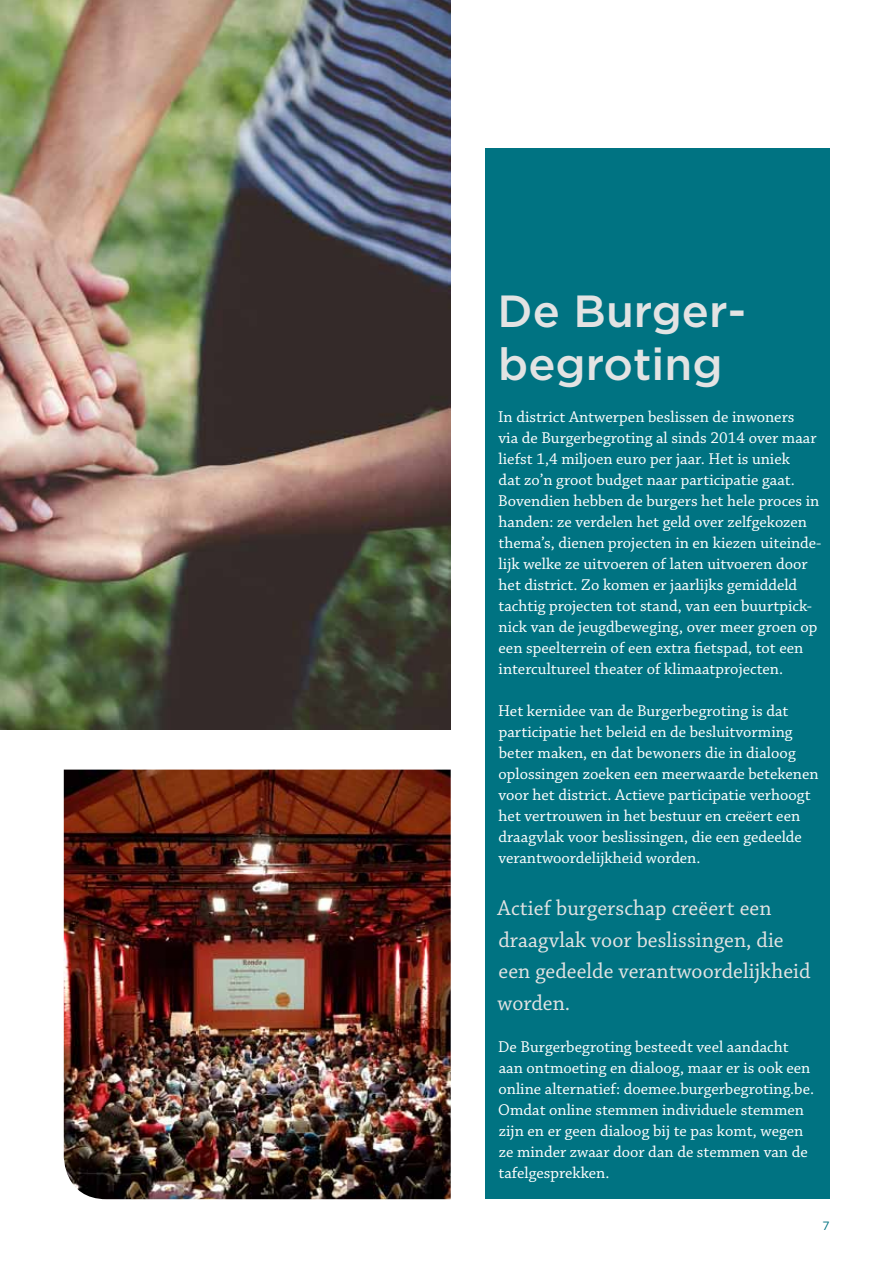
<style>
.page{position:relative;width:893px;height:1263px;background:#fff}
.page>*{position:absolute;margin:0;border:0;box-sizing:border-box;transform-origin:0 0}
.t1{font:500 45px/52.5px "Gotham";color:#e3e3e3}
.t2{font:22.5px/31.5px "Chaparral Pro";letter-spacing:.005em;color:#e3e3e3}
.t3{font:16.5px/21px "Chaparral Pro";color:#fff}
.t4{font:12px "Gotham";color:#007382}
</style>
<div class="page">
<div style="left:485px;top:149px;width:345px;height:1050px;background:#007382"></div>
<img style="left:64px;top:770px;width:387px;height:429px">
<img style="left:0;top:0;width:451px;height:729px">
<h1 class="t1" style="left:498px;top:285px;width:250px">De Burger&shy;begroting</h1>
<p class="t3" style="left:498px;top:407px;width:325px">In district Antwerpen beslissen de inwoners<br>via de Burgerbegroting al sinds 2014 over maar liefst 1,4 miljoen euro per jaar. Het is uniek<br>dat zo’n groot budget naar participatie gaat.<br>Bovendien hebben de burgers het hele proces in handen: ze verdelen het geld over zelfgekozen thema’s, dienen projecten in en kiezen uiteinde&shy;lijk welke ze uitvoeren of laten uitvoeren door het district. Zo komen er jaarlijks gemiddeld tachtig projecten tot stand, van een buurtpick&shy;nick van de jeugdbeweging, over meer groen op een speelterrein of een extra fietspad, tot een intercultureel theater of klimaatprojecten.</p>
<p class="t3" style="left:498px;top:701px;width:322px">Het kernidee van de Burgerbegroting is dat participatie het beleid en de besluitvorming beter maken, en dat bewoners die in dialoog oplossingen zoeken een meerwaarde betekenen voor het district. Actieve participatie verhoogt het vertrouwen in het bestuur en creëert een draagvlak voor beslissingen, die een gedeelde verantwoordelijkheid worden.</p>
<h2 class="t2" style="left:498px;top:893px;width:314px">Actief burgerschap creëert een draagvlak voor beslissingen, die een gedeelde verantwoordelijkheid worden.</h2>
<p class="t3" style="left:498px;top:1037px;width:317px">De Burgerbegroting besteedt veel aandacht aan ontmoeting en dialoog, maar er is ook een online alternatief: doemee.burgerbegroting.be.<br>Omdat online stemmen individuele stemmen zijn en er geen dialoog bij te pas komt, wegen ze minder zwaar door dan de stemmen van de tafelgesprekken.</p>
<p class="t4" style="left:822px;top:1218px;width:9px">7</p>
</div>
